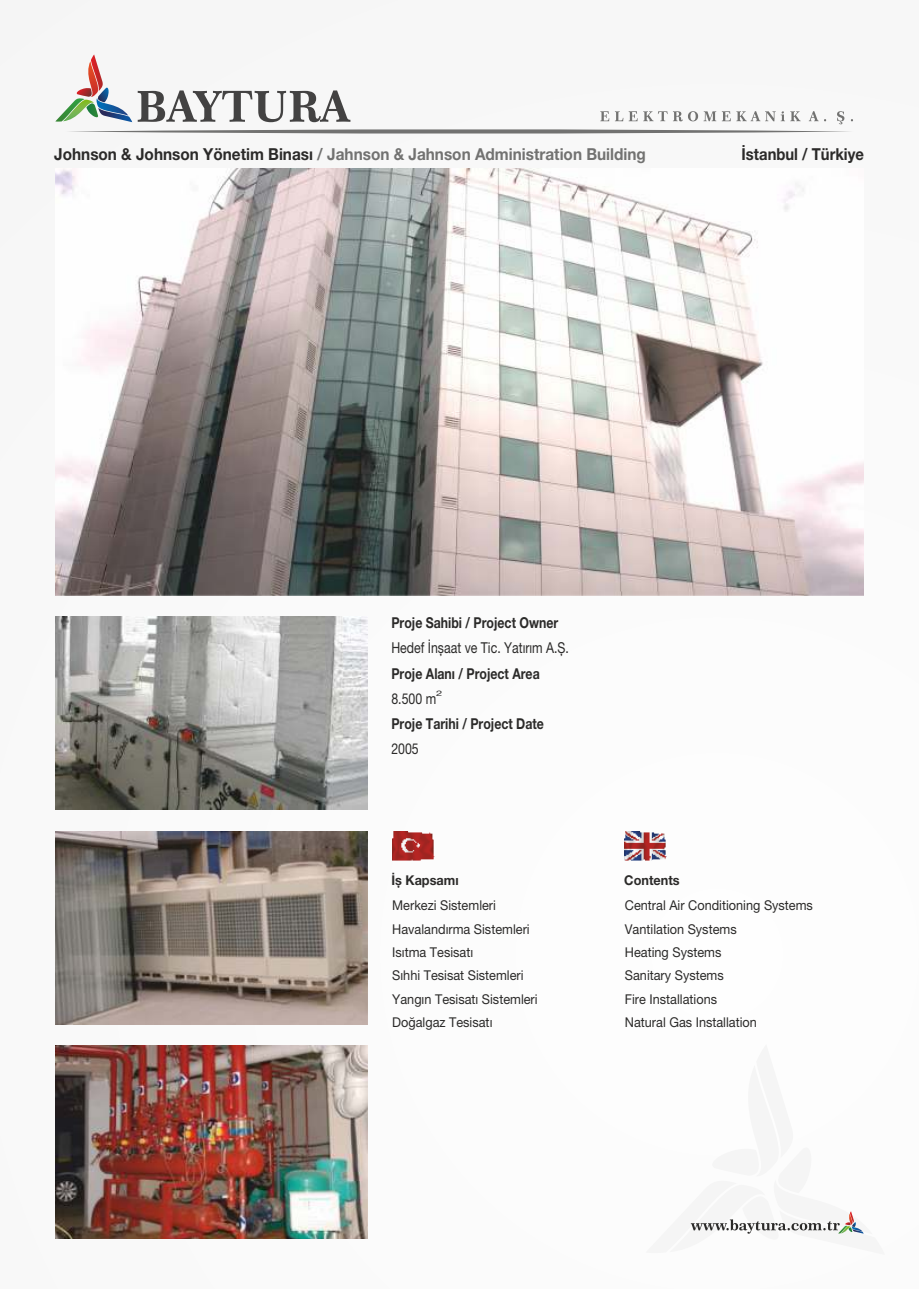
<style>
.page{position:relative;width:919px;height:1289px;background:#fff}
.page>*{position:absolute;margin:0;border:0;box-sizing:border-box;transform-origin:0 0}
.t1{font:700 16.5px "Helvetica Neue LT Pro";color:#727271;scale:.93 1}
.t2{font:700 16.5px "Helvetica Neue LT Pro";color:#2b2a29;scale:.9 1}
.t3{font:700 15px "Helvetica Neue LT Pro";color:#2b2a29;scale:.82 1}
.t4{font:15px "Helvetica Neue LT Pro";color:#2b2a29;scale:.82 1}
.t5{font:13.5px/23.4px "Helvetica Neue LT Pro";color:#2b2a29;scale:.94 1}
.t6{font:700 13.5px "Helvetica Neue LT Pro";color:#2b2a29;scale:.94 1}
.t7{font:7.65px "Helvetica Neue LT Pro";color:#2b2a29;scale:1.46 1}
.s1{color:#2b2a29}
</style>
<div class="page">
<div style="left:0;top:0;width:918px;height:1288px;background:#fbfbfb"></div>
<svg style="left:690px;top:1211px;width:174px;height:23px"></svg>
<img style="left:392px;top:831px;width:42px;height:30px">
<img style="left:624px;top:831px;width:42px;height:30px">
<img style="left:55px;top:616px;width:312px;height:194px">
<img style="left:55px;top:831px;width:313px;height:193px">
<img style="left:55px;top:1045px;width:313px;height:193px">
<img style="left:55px;top:168px;width:808px;height:427px">
<svg style="left:55px;top:54px;width:798px;height:80px"></svg>
<p class="t1" style="left:54px;top:148px;width:637px"><span class="s1">Johnson &amp; Johnson Yönetim Binası</span> / Jahnson &amp; Jahnson Administration Building</p>
<p class="t2" style="left:741px;top:148px;width:137px">İstanbul / Türkiye</p>
<p class="t3" style="left:391px;top:617px;width:205px">Proje Sahibi / Project Owner</p>
<p class="t4" style="left:391px;top:642px;width:218px">Hedef İnșaat ve Tic. Yatırım A.Ș.</p>
<p class="t3" style="left:391px;top:667px;width:182px">Proje Alanı / Project Area</p>
<p class="t4" style="left:391px;top:693px;width:56px">8.500 m</p>
<p class="t3" style="left:391px;top:718px;width:187px">Proje Tarihi / Project Date</p>
<p class="t4" style="left:391px;top:743px;width:35px">2005</p>
<p class="t7" style="left:436px;top:690px;width:6px">2</p>
<p class="t6" style="left:391px;top:874px;width:73px">İș Kapsamı</p>
<p class="t6" style="left:624px;top:874px;width:60px">Contents</p>
<p class="t5" style="left:392px;top:895px;width:156px">Merkezi Sistemleri<br>Havalandırma Sistemleri<br>Isıtma Tesisatı<br>Sıhhi Tesisat Sistemleri<br>Yangın Tesisatı Sistemleri<br>Doğalgaz Tesisatı</p>
<p class="t5" style="left:624px;top:895px;width:201px">Central Air Conditioning Systems<br>Vantilation Systems<br>Heating Systems<br>Sanitary Systems<br>Fire Installations<br>Natural Gas Installation</p>
</div>
